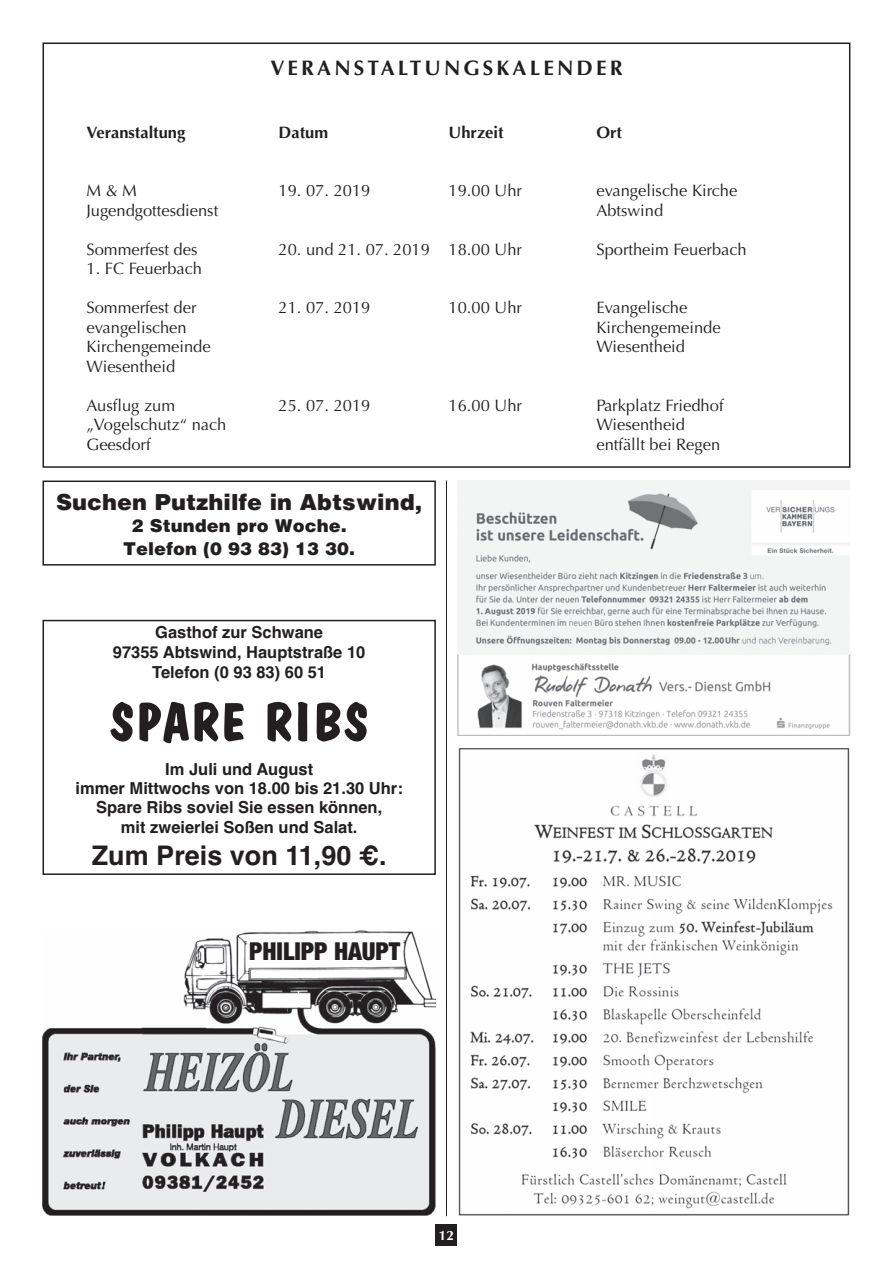
<style>
.page{position:relative;width:893px;height:1263px;background:#fff}
.page>*{position:absolute;margin:0;border:0;box-sizing:border-box;transform-origin:0 0}
.t1{font:700 54px "Dom Casual";color:#231f20}
.t2{font:700 27px "Helvetica";color:#231f20}
.t3{font:900 condensed 24.75px "Helvetica Neue";color:#231f20}
.t4{font:900 22.5px "Helvetica";color:#231f20}
.t5{font:700 21px "Optima";letter-spacing:.15em;color:#231f20}
.t6{font:900 18px/22.5px "Helvetica";color:#231f20;text-align:center}
.t7{font:16.5px "Optima";color:#231f20}
.t8{font:700 16.5px/19.4px "Helvetica";color:#231f20;text-align:center}
.t9{font:700 16.5px "Optima";color:#231f20}
.t10{font:700 13.5px "Optima";color:#fff}
</style>
<div class="page">
<div style="left:436px;top:1225px;width:21px;height:21px;background:#231f20"></div>
<hr style="left:446px;top:480px;width:1px;height:736px;background:#231f20">
<div style="left:43px;top:43px;width:807px;height:425px;border:2px solid #231f20"></div>
<div style="left:43px;top:620px;width:393px;height:255px;border:2px solid #231f20"></div>
<img style="left:43px;top:930px;width:393px;height:286px">
<img style="left:457px;top:480px;width:393px;height:256px">
<img style="left:458px;top:748px;width:392px;height:468px">
<div style="left:43px;top:480px;width:393px;height:86px;border:2px solid #231f20"></div>
<p class="t5" style="left:270px;top:56px;width:354px">VERANSTALTUNGSKALENDER</p>
<p class="t9" style="left:87px;top:123px;width:100px">Veranstaltung</p>
<p class="t9" style="left:279px;top:123px;width:51px">Datum</p>
<p class="t9" style="left:449px;top:123px;width:57px">Uhrzeit</p>
<p class="t9" style="left:596px;top:123px;width:27px">Ort</p>
<p class="t7" style="left:87px;top:181px;width:52px">M &amp; M</p>
<p class="t7" style="left:279px;top:181px;width:93px">19. 07. 2019</p>
<p class="t7" style="left:449px;top:181px;width:75px">19.00 Uhr</p>
<p class="t7" style="left:596px;top:181px;width:142px">evangelische Kirche</p>
<p class="t7" style="left:87px;top:201px;width:133px">Jugendgottesdienst</p>
<p class="t7" style="left:596px;top:201px;width:68px">Abtswind</p>
<p class="t7" style="left:87px;top:240px;width:112px">Sommerfest des</p>
<p class="t7" style="left:279px;top:240px;width:245px">20. und 21. 07. 2019 18.00 Uhr</p>
<p class="t7" style="left:596px;top:240px;width:152px">Sportheim Feuerbach</p>
<p class="t7" style="left:87px;top:259px;width:117px">1. FC Feuerbach</p>
<p class="t7" style="left:87px;top:298px;width:112px">Sommerfest der</p>
<p class="t7" style="left:279px;top:298px;width:93px">21. 07. 2019</p>
<p class="t7" style="left:449px;top:298px;width:75px">10.00 Uhr</p>
<p class="t7" style="left:596px;top:298px;width:92px">Evangelische</p>
<p class="t7" style="left:87px;top:318px;width:102px">evangelischen</p>
<p class="t7" style="left:596px;top:318px;width:126px">Kirchengemeinde</p>
<p class="t7" style="left:87px;top:337px;width:126px">Kirchengemeinde</p>
<p class="t7" style="left:596px;top:337px;width:90px">Wiesentheid</p>
<p class="t7" style="left:87px;top:357px;width:90px">Wiesentheid</p>
<p class="t7" style="left:87px;top:396px;width:90px">Ausflug zum</p>
<p class="t7" style="left:279px;top:396px;width:93px">25. 07. 2019</p>
<p class="t7" style="left:449px;top:396px;width:75px">16.00 Uhr</p>
<p class="t7" style="left:596px;top:396px;width:129px">Parkplatz Friedhof</p>
<p class="t7" style="left:87px;top:415px;width:141px">„Vogelschutz“ nach</p>
<p class="t7" style="left:596px;top:415px;width:90px">Wiesentheid</p>
<p class="t7" style="left:87px;top:435px;width:66px">Geesdorf</p>
<p class="t7" style="left:596px;top:435px;width:125px">entfällt bei Regen</p>
<h3 class="t4" style="left:56px;top:489px;width:368px">Suchen Putzhilfe in Abtswind,</h3>
<p class="t6" style="left:123px;top:515px;width:233px">2 Stunden pro Woche.<br>Telefon (0 93 83) 13 30.</p>
<p class="t8" style="left:113px;top:622px;width:254px;line-height:19.8px">Gasthof zur Schwane<br>97355 Abtswind, Hauptstraße 10<br>Telefon (0 93 83) 60 51</p>
<h1 class="t1" style="left:109px;top:702px;width:262px">SPARE RIBS</h1>
<p class="t8" style="left:76px;top:759px;width:329px">Im Juli und August<br>immer Mittwochs von 18.00 bis 21.30 Uhr:<br>Spare Ribs soviel Sie essen können,<br>mit zweierlei Soßen und Salat.</p>
<h2 class="t2" style="left:92px;top:839px;width:296px">Zum Preis von 11,90 €.</h2>
<h3 class="t3" style="left:249px;top:931px;width:153px">PHILIPP HAUPT</h3>
<p class="t10" style="left:439px;top:1227px;width:17px">12</p>
</div>
